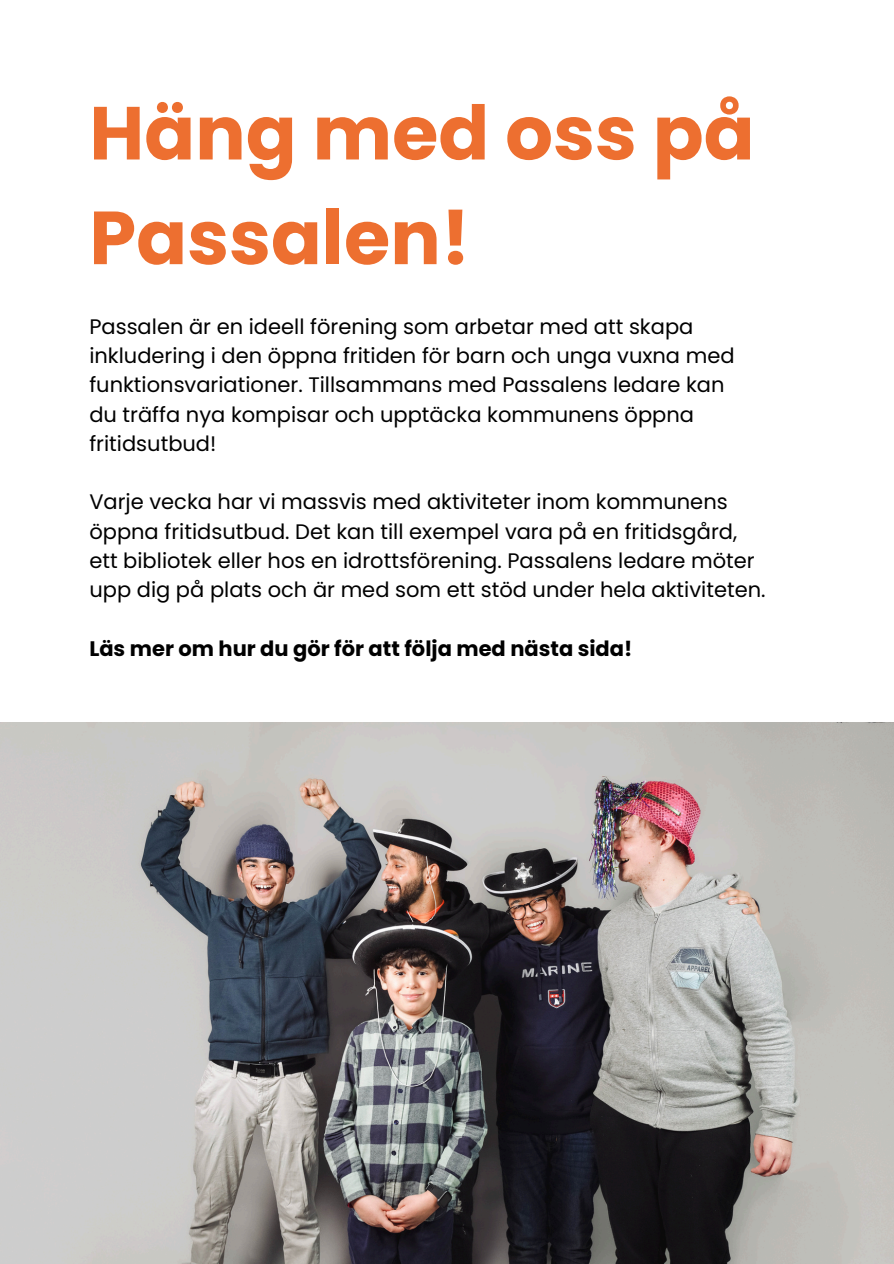
<style>
.page{position:relative;width:894px;height:1264px;background:#fff}
.page>*{position:absolute;margin:0;border:0;box-sizing:border-box;transform-origin:0 0}
.t1{font:700 75px/104.7px "Poppins";color:#ed6f30}
.t2{font:21px "Poppins";color:#000}
.t3{font:700 21px "Poppins";color:#000}
</style>
<div class="page">
<img style="left:0;top:722px;width:893px;height:541px">
<p class="t1" style="left:89px;top:81px;width:666px">Häng med oss på<br>Passalen!</p>
<p class="t2" style="left:89px;top:312px;width:605px">Passalen är en ideell förening som arbetar med att skapa</p>
<p class="t2" style="left:89px;top:341px;width:646px">inkludering i den öppna fritiden för barn och unga vuxna med</p>
<p class="t2" style="left:89px;top:370px;width:636px">funktionsvariationer. Tillsammans med Passalens ledare kan</p>
<p class="t2" style="left:89px;top:399px;width:606px">du träffa nya kompisar och upptäcka kommunens öppna</p>
<p class="t2" style="left:89px;top:429px;width:128px">fritidsutbud!</p>
<p class="t2" style="left:89px;top:487px;width:639px">Varje vecka har vi massvis med aktiviteter inom kommunens</p>
<p class="t2" style="left:89px;top:516px;width:649px">öppna fritidsutbud. Det kan till exempel vara på en fritidsgård,</p>
<p class="t2" style="left:89px;top:546px;width:666px">ett bibliotek eller hos en idrottsförening. Passalens ledare möter</p>
<h2 class="t2" style="left:89px;top:575px;width:677px">upp dig på plats och är med som ett stöd under hela aktiviteten.</h2>
<p class="t3" style="left:89px;top:633px;width:544px">Läs mer om hur du gör för att följa med nästa sida!</p>
</div>
